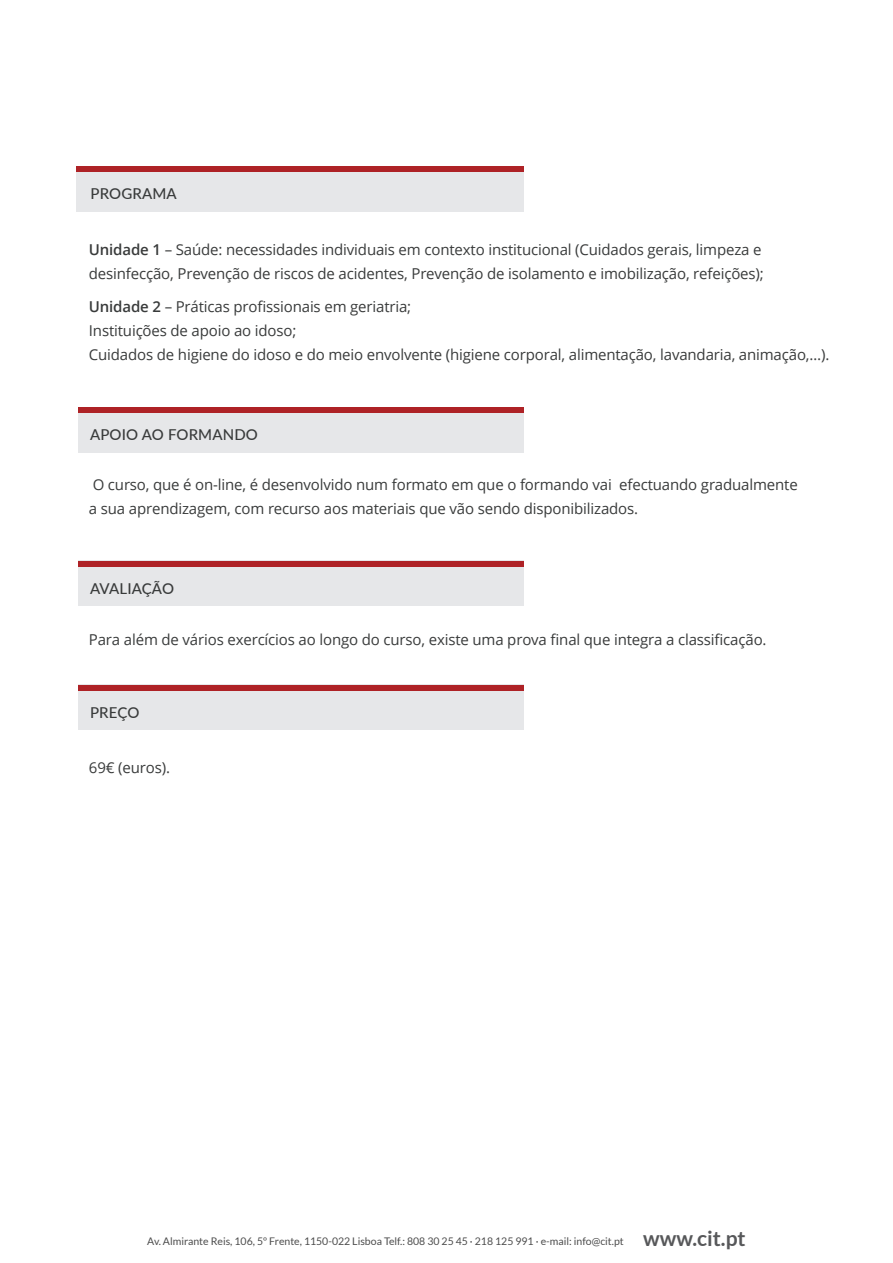
<style>
.page{position:relative;width:893px;height:1263px;background:#fff}
.page>*{position:absolute;margin:0;border:0;box-sizing:border-box;transform-origin:0 0}
.t1{font:15px/24px "Open Sans";letter-spacing:-.01em;color:#393b3b}
.t2{font:500 15px "Lato";letter-spacing:.01em;color:#393b3b}
.t3{font:10.5px "Lato";color:#4d4d4d}
.s1{font-weight:600}
.s2{font-weight:700;font-size:21px;color:#57585a}
</style>
<div class="page">
<div style="left:78px;top:407px;width:446px;height:45px;background:#e6e7e9"></div>
<div style="left:78px;top:407px;width:446px;height:6px;background:#ae2226"></div>
<div style="left:78px;top:561px;width:446px;height:45px;background:#e6e7e9"></div>
<div style="left:78px;top:561px;width:446px;height:5px;background:#ae2226"></div>
<div style="left:78px;top:685px;width:446px;height:45px;background:#e6e7e9"></div>
<div style="left:78px;top:685px;width:446px;height:5px;background:#ae2226"></div>
<div style="left:76px;top:166px;width:448px;height:45px;background:#e6e7e9"></div>
<div style="left:76px;top:166px;width:448px;height:6px;background:#ae2226"></div>
<p class="t2" style="left:91px;top:183px;width:88px">PROGRAMA</p>
<p class="t1" style="left:89px;top:237px;width:676px"><span class="s1">Unidade 1</span> – Saúde: necessidades individuais em contexto institucional (Cuidados gerais, limpeza e desinfecção, Prevenção de riscos de acidentes, Prevenção de isolamento e imobilização, refeições);</p>
<p class="t1" style="left:89px;top:294px;width:742px"><span class="s1">Unidade 2</span> – Práticas profissionais em geriatria;<br>Instituições de apoio ao idoso;<br>Cuidados de higiene do idoso e do meio envolvente (higiene corporal, alimentação, lavandaria, animação,…).</p>
<p class="t2" style="left:90px;top:424px;width:170px">APOIO AO FORMANDO</p>
<p class="t1" style="left:89px;top:472px;width:710px">O curso, que é on-line, é desenvolvido num formato em que o formando vai efectuando gradualmente a sua aprendizagem, com recurso aos materiais que vão sendo disponibilizados.</p>
<p class="t2" style="left:90px;top:577px;width:86px">AVALIAÇÃO</p>
<p class="t1" style="left:89px;top:627px;width:679px">Para além de vários exercícios ao longo do curso, existe uma prova final que integra a classificação.</p>
<p class="t2" style="left:90px;top:701px;width:51px">PREÇO</p>
<p class="t1" style="left:89px;top:755px;width:83px">69€ (euros).</p>
<p class="t3" style="left:147px;top:1235px;width:600px">Av. Almirante Reis, 106, 5º Frente, 1150-022 Lisboa Telf.: 808 30 25 45 · 218 125 991 · e-mail: info@cit.pt <span class="s2">www.cit.pt</span></p>
</div>
